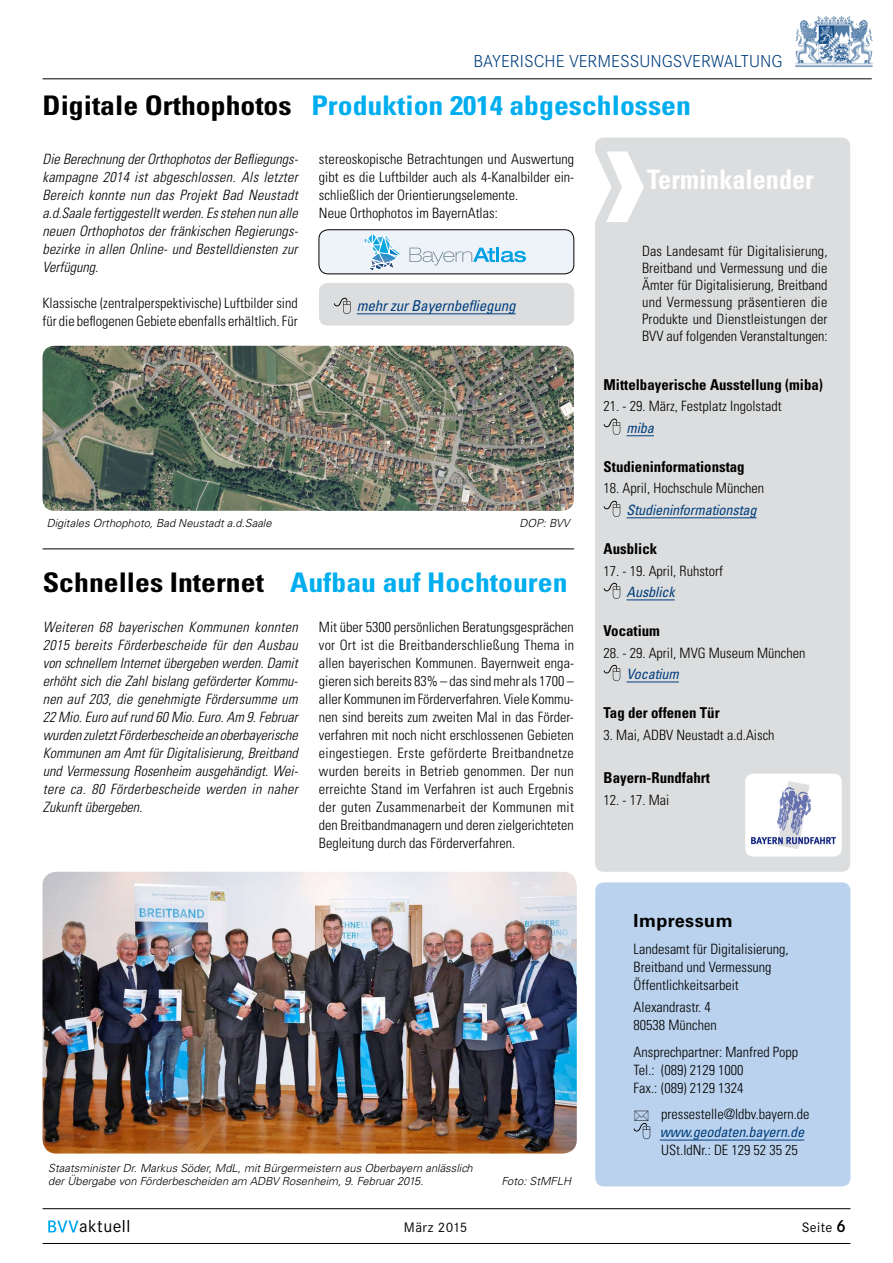
<style>
.page{position:relative;width:893px;height:1263px;background:#fff}
.page>*{position:absolute;margin:0;border:0;box-sizing:border-box;transform-origin:0 0}
.t1{font:700 condensed 181.5px "Univers";color:#fff}
.t2{font:700 condensed 27px "Univers";color:#00aeef;scale:1.1 1}
.t3{font:700 condensed 27px "Univers";color:#fff}
.t4{font:300 18px "Corporate S";color:#003e7e}
.t5{font:18px "Corporate S";letter-spacing:.025em;color:#000}
.t6{font:700 18px "Univers";letter-spacing:.025em;color:#000}
.t7{font:700 condensed 15px "Univers";color:#000}
.t8{font:italic condensed 15px "Univers";letter-spacing:-.01em;color:#003e7e}
.t9{font:300 condensed 14.25px/18px "Univers";color:#000}
.t10{font:italic 300 condensed 14.25px/18px "Univers";letter-spacing:.01em;color:#000;text-align:justify}
.t11{font:italic condensed 14.25px "Univers";letter-spacing:-.01em;color:#003e7e}
.t12{font:14.25px "Corporate S";letter-spacing:.025em;color:#000}
.t13{font:italic 300 11.1px/13.4px "Univers";color:#000}
.s1{color:#000}
.s2{font-weight:600;color:#fff}
.s3{font-weight:600;font-size:18px}
</style>
<div class="page">
<svg style="left:829px;top:16px;width:12px;height:5px"></svg>
<hr style="left:43px;top:1208px;width:807px;height:1px;background:#000">
<hr style="left:43px;top:1243px;width:807px;height:1px;background:#000">
<hr style="left:43px;top:78px;width:829px;height:1px;background:#000">
<div style="left:595px;top:138px;width:255px;height:734px;background:#dcddde;border-radius:9px"></div>
<svg style="left:627px;top:435px;width:27px;height:1px"></svg>
<hr style="left:627px;top:517px;width:130px;height:1px;background:#003e7e">
<hr style="left:627px;top:599px;width:48px;height:1px;background:#003e7e">
<hr style="left:627px;top:682px;width:52px;height:1px;background:#003e7e">
<svg style="left:604px;top:419px;width:16px;height:16px"></svg>
<svg style="left:604px;top:501px;width:16px;height:16px"></svg>
<svg style="left:604px;top:583px;width:16px;height:16px"></svg>
<svg style="left:604px;top:665px;width:16px;height:16px"></svg>
<div style="left:745px;top:774px;width:97px;height:82px;background:#fff;border-radius:8px"></div>
<img style="left:751px;top:782px;width:85px;height:66px">
<div style="left:595px;top:882px;width:255px;height:304px;background:#bad2ed;border-radius:9px"></div>
<hr style="left:660px;top:1140px;width:144px;height:1px;background:#003e7e">
<hr style="left:43px;top:548px;width:531px;height:1px;background:#000">
<div style="left:319px;top:283px;width:255px;height:43px;background:#dcddde;border-radius:9px"></div>
<hr style="left:357px;top:313px;width:159px;height:1px;background:#003e7e">
<svg style="left:334px;top:298px;width:16px;height:16px"></svg>
<div style="left:319px;top:230px;width:255px;height:44px;background:#eef3fa;border-radius:9px"></div>
<svg style="left:364px;top:233px;width:36px;height:38px"></svg>
<svg style="left:409px;top:248px;width:86px;height:17px"></svg>
<hr style="left:496px;top:248px;width:3px;height:14px;background:#00a1e4">
<svg style="left:501px;top:251px;width:25px;height:11px"></svg>
<div style="left:319px;top:230px;width:255px;height:44px;border:1px solid #000;border-radius:9px"></div>
<img style="left:43px;top:346px;width:531px;height:165px">
<img style="left:43px;top:872px;width:534px;height:281px">
<svg style="left:634px;top:1123px;width:16px;height:16px"></svg>
<p class="t4" style="left:473px;top:51px;width:310px">BAYERISCHE VERMESSUNGSVERWALTUNG</p>
<h2 class="t2" style="left:43px;top:89px;width:591px"><span class="s1">Digitale Orthophotos</span> Produktion 2014 abgeschlossen</h2>
<p class="t10" style="left:43px;top:150px;width:257px">Die Berechnung der Orthophotos der Befliegungs&shy;kampagne 2014 ist abgeschlossen. Als letzter Bereich konnte nun das Projekt Bad Neustadt a.d.Saale fertiggestellt werden. Es stehen nun alle neuen Orthophotos der fränkischen Regierungs&shy;bezirke in allen Online- und Bestelldiensten zur Verfügung.</p>
<p class="t9" style="left:43px;top:294px;width:257px">Klassische (zentralperspektivische) Luftbilder sind für die beflogenen Gebiete ebenfalls erhältlich. Für</p>
<h1 class="t1" style="left:568px;top:60px;width:82px">»</h1>
<p class="t9" style="left:319px;top:150px;width:257px">stereoskopische Betrachtungen und Auswertung gibt es die Luftbilder auch als 4-Kanalbilder ein&shy;schließlich der Orientierungselemente.<br>Neue Orthophotos im BayernAtlas:</p>
<h2 class="t3" style="left:647px;top:163px;width:168px">Terminkalender</h2>
<p class="t8" style="left:357px;top:296px;width:160px">mehr zur Bayernbefliegung</p>
<p class="t9" style="left:642px;top:242px;width:187px;line-height:17.1px;text-align:justify">Das Landesamt für Digitalisierung, Breitband und Vermessung und die Ämter für Digitalisierung, Breitband und Vermessung präsentieren die Produkte und Dienstleistungen der BVV auf folgenden Veranstaltungen:</p>
<p class="t13" style="left:47px;top:517px;width:226px">Digitales Orthophoto, Bad Neustadt a.d.Saale</p>
<p class="t13" style="left:520px;top:517px;width:52px">DOP: BVV</p>
<h2 class="t2" style="left:43px;top:566px;width:478px"><span class="s1">Schnelles Internet</span> Aufbau auf Hochtouren</h2>
<p class="t10" style="left:43px;top:618px;width:257px">Weiteren 68 bayerischen Kommunen konnten 2015 bereits Förderbescheide für den Ausbau von schnellem Internet übergeben werden. Damit erhöht sich die Zahl bislang geförderter Kommu&shy;nen auf 203, die genehmigte Fördersumme um 22 Mio. Euro auf rund 60 Mio. Euro. Am 9. Februar wurden zuletzt Förderbescheide an oberbayerische Kommunen am Amt für Digitalisierung, Breitband und Vermessung Rosenheim ausgehändigt. Wei&shy;tere ca. 80 Förderbescheide werden in naher Zukunft übergeben.</p>
<p class="t9" style="left:319px;top:618px;width:257px;text-align:justify">Mit über 5300 persönlichen Beratungsgesprächen vor Ort ist die Breitbanderschließung Thema in allen bayerischen Kommunen. Bayernweit enga&shy;gieren sich bereits 83% – das sind mehr als 1700 – aller Kommunen im Förderverfahren. Viele Kommu&shy;nen sind bereits zum zweiten Mal in das Förder&shy;verfahren mit noch nicht erschlossenen Gebieten eingestiegen. Erste geförderte Breitbandnetze wurden bereits in Betrieb genommen. Der nun erreichte Stand im Verfahren ist auch Ergebnis der guten Zusammenarbeit der Kommunen mit den Breitbandmanagern und deren zielgerichteten Begleitung durch das Förderverfahren.</p>
<p class="t13" style="left:48px;top:1161px;width:426px">Staatsminister Dr. Markus Söder, MdL, mit Bürgermeistern aus Oberbayern anlässlich der Übergabe von Förderbescheiden am ADBV Rosenheim, 9. Februar 2015.</p>
<p class="t13" style="left:501px;top:1175px;width:71px">Foto: StMFLH</p>
<p class="t7" style="left:604px;top:375px;width:221px">Mittelbayerische Ausstellung (miba)</p>
<p class="t9" style="left:604px;top:397px;width:180px">21. - 29. März, Festplatz Ingolstadt</p>
<p class="t11" style="left:627px;top:419px;width:29px">miba</p>
<p class="t7" style="left:604px;top:458px;width:143px">Studieninformationstag</p>
<p class="t9" style="left:604px;top:479px;width:162px">18. April, Hochschule München</p>
<p class="t11" style="left:627px;top:501px;width:132px">Studieninformationstag</p>
<p class="t7" style="left:604px;top:540px;width:55px">Ausblick</p>
<p class="t9" style="left:604px;top:561px;width:121px">17. - 19. April, Ruhstorf</p>
<p class="t11" style="left:627px;top:583px;width:50px">Ausblick</p>
<p class="t7" style="left:604px;top:622px;width:58px">Vocatium</p>
<p class="t9" style="left:604px;top:644px;width:203px">28. - 29. April, MVG Museum München</p>
<p class="t11" style="left:627px;top:665px;width:54px">Vocatium</p>
<p class="t7" style="left:604px;top:704px;width:118px">Tag der offenen Tür</p>
<p class="t9" style="left:604px;top:726px;width:172px">3. Mai, ADBV Neustadt a.d.Aisch</p>
<p class="t7" style="left:604px;top:769px;width:108px">Bayern-Rundfahrt</p>
<p class="t9" style="left:604px;top:791px;width:67px">12. - 17. Mai</p>
<p class="t6" style="left:634px;top:910px;width:101px">Impressum</p>
<p class="t9" style="left:634px;top:940px;width:157px">Landesamt für Digitalisierung,<br>Breitband und Vermessung<br>Öffentlichkeitsarbeit</p>
<p class="t9" style="left:634px;top:998px;width:85px">Alexandrastr. 4<br>80538 München</p>
<p class="t9" style="left:634px;top:1042px;width:166px">Ansprechpartner: Manfred Popp<br>Tel.: (089) 2129 1000<br>Fax.: (089) 2129 1324</p>
<p class="t9" style="left:661px;top:1105px;width:150px">pressestelle@ldbv.bayern.de</p>
<p class="t11" style="left:660px;top:1123px;width:146px">www.geodaten.bayern.de</p>
<p class="t9" style="left:661px;top:1141px;width:138px">USt.IdNr.: DE 129 52 35 25</p>
<p class="t5" style="left:47px;top:1216px;width:85px"><span class="s2">BVV</span>aktuell</p>
<p class="t12" style="left:404px;top:1219px;width:65px">März 2015</p>
<p class="t12" style="left:802px;top:1219px;width:46px">Seite <span class="s3">6</span></p>
</div>
